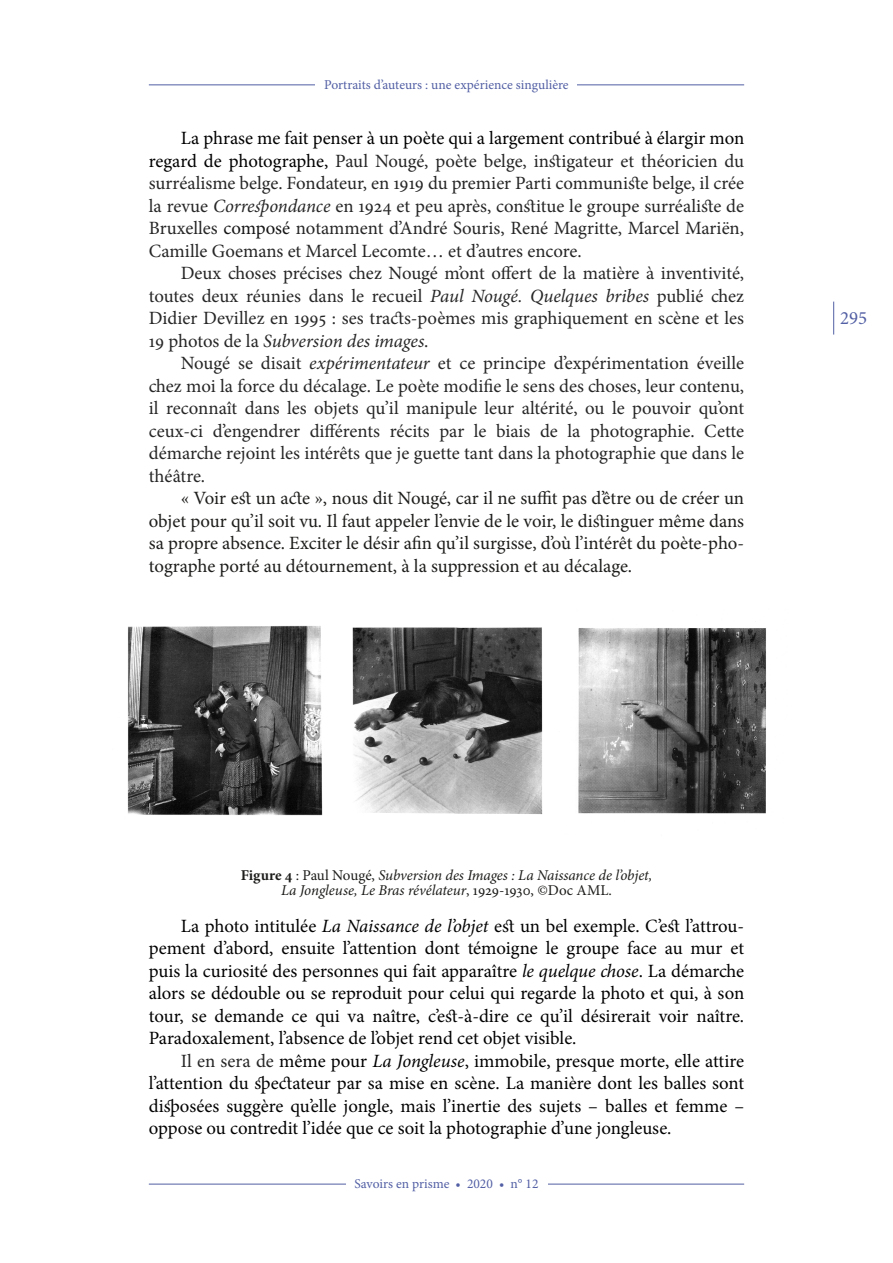
<style>
.page{position:relative;width:893px;height:1263px;background:#fff}
.page>*{position:absolute;margin:0;border:0;box-sizing:border-box;transform-origin:0 0}
.SEP_Normal{font:18.75px/22.5px "Minion Pro";letter-spacing:-.005em;color:#262626;text-align:justify}
.SEP_Normal-2{font:18.75px/22.5px "Minion Pro";letter-spacing:-.005em;color:#000;text-align:justify}
.SEP_Normal-3{font:18.75px/22.5px "Minion Pro";letter-spacing:-.005em;color:#1d1d1b;text-align:justify}
.t1{font:18.75px "Minion Pro";color:#525fa4}
.SEP_Notes{font:italic 15px "Minion Pro";letter-spacing:-.01em;color:#1d1d1b}
.t2{font:13.5px "Minion Pro";color:#525fa4}
.s1{color:#000}
.s2{font-style:italic}
.s3{color:#151515}
.s4{font-weight:700;font-style:normal}
.s5{font-style:normal}
.s6{color:#262626}
</style>
<div class="page">
<hr style="left:149px;top:85px;width:595px;height:1px;background:#525fa4">
<div style="left:316px;top:70px;width:261px;height:31px;background:#fff"></div>
<hr style="left:149px;top:1184px;width:595px;height:1px;background:#525fa4">
<div style="left:346px;top:1169px;width:201px;height:31px;background:#fff"></div>
<hr style="left:833px;top:302px;width:1px;height:33px;background:#525fa4">
<img style="left:127px;top:625px;width:639px;height:191px">
<p class="t2" style="left:324px;top:75px;width:246px">Portraits d’auteurs : une expérience singulière</p>
<p class="SEP_Normal" style="left:149px;top:127px;width:597px;text-indent:32px"><span class="s1">La phrase me fait penser à un poète qui a largement contribué à élargir mon regard de photographe,</span> Paul Nougé, poète belge, instigateur et théoricien du surréalisme belge. Fondateur, en 1919 du premier Parti communiste belge, il crée la revue <span class="s2">Correspondance</span> en 1924 et peu après, constitue le groupe surréaliste de Bruxelles <span class="s3">composé</span> notamment d’André Souris, René Magritte, Marcel Mariën, Camille Goemans et Marcel Lecomte… et d’autres encore.</p>
<p class="SEP_Normal" style="left:149px;top:262px;width:597px;text-indent:32px">Deux choses précises chez Nougé m’ont offert de la matière à inventivité, toutes deux réunies dans le recueil <span class="s2">Paul Nougé. Quelques bribes</span> publié chez Didier Devillez en 1995 : ses tracts-poèmes mis graphiquement en scène et les 19 photos de la <span class="s2">Subversion des images</span>.</p>
<p class="SEP_Normal" style="left:149px;top:352px;width:597px;text-indent:32px">Nougé se disait <span class="s2">expérimentateur</span> et ce principe d’expérimentation éveille chez moi la force du décalage. Le poète modifie le sens des choses, leur contenu, il reconnaît dans les objets qu’il manipule leur altérité, ou le pouvoir qu’ont ceux-ci d’engendrer différents récits par le biais de la photographie. Cette démarche rejoint les intérêts que je guette tant dans la photographie que dans le théâtre.</p>
<p class="SEP_Normal-3" style="left:149px;top:487px;width:597px;text-indent:32px">« Voir est un acte », nous dit Nougé, car il ne suffit pas d’être ou de créer un objet pour qu’il soit vu. Il faut appeler l’envie de le voir, le distinguer même dans sa propre absence. Exciter le désir afin qu’il surgisse, d’où l’intérêt du poète-pho&shy;tographe porté au détournement, à la suppression et au décalage.</p>
<p class="t1" style="left:840px;top:305px;width:28px">295</p>
<p class="SEP_Notes" style="left:241px;top:864px;width:413px"><span class="s4">Figure 4</span> <span class="s5">: Paul Nougé,</span> Subversion des Images : La Naissance de l’objet,</p>
<p class="SEP_Notes" style="left:281px;top:879px;width:332px">La Jongleuse, Le Bras révélateur<span class="s5">, 1929-1930, ©Doc AML.</span></p>
<p class="SEP_Normal-2" style="left:149px;top:914px;width:597px;text-indent:32px">La photo intitulée <span class="s2">La Naissance de l’objet</span> est un bel exemple. C’est l’attrou&shy;pement d’abord, ensuite l’attention dont témoigne le groupe face au mur et puis la curiosité des personnes qui fait apparaître <span class="s2">le quelque chose</span>. La démarche alors se dédouble ou se reproduit pour celui qui regarde la photo et qui, à son tour, se demande ce qui va naître, c’est-à-dire ce qu’il désirerait voir naître.<br>Paradoxalement, l’absence de l’objet rend cet objet visible.</p>
<p class="SEP_Normal-2" style="left:149px;top:1049px;width:597px;text-indent:32px"><span class="s6">Il en sera de</span> même pour <span class="s2">La Jongleuse</span>, immobile, presque morte, elle attire l’attention du spectateur par sa mise en scène. La manière dont les balles sont disposées suggère qu’elle jongle, mais l’inertie des sujets – balles et femme – oppose ou contredit l’idée que ce soit la photographie d’une jongleuse.</p>
<p class="t2" style="left:354px;top:1174px;width:185px">Savoirs en prisme • 2020 • n° 12</p>
</div>
